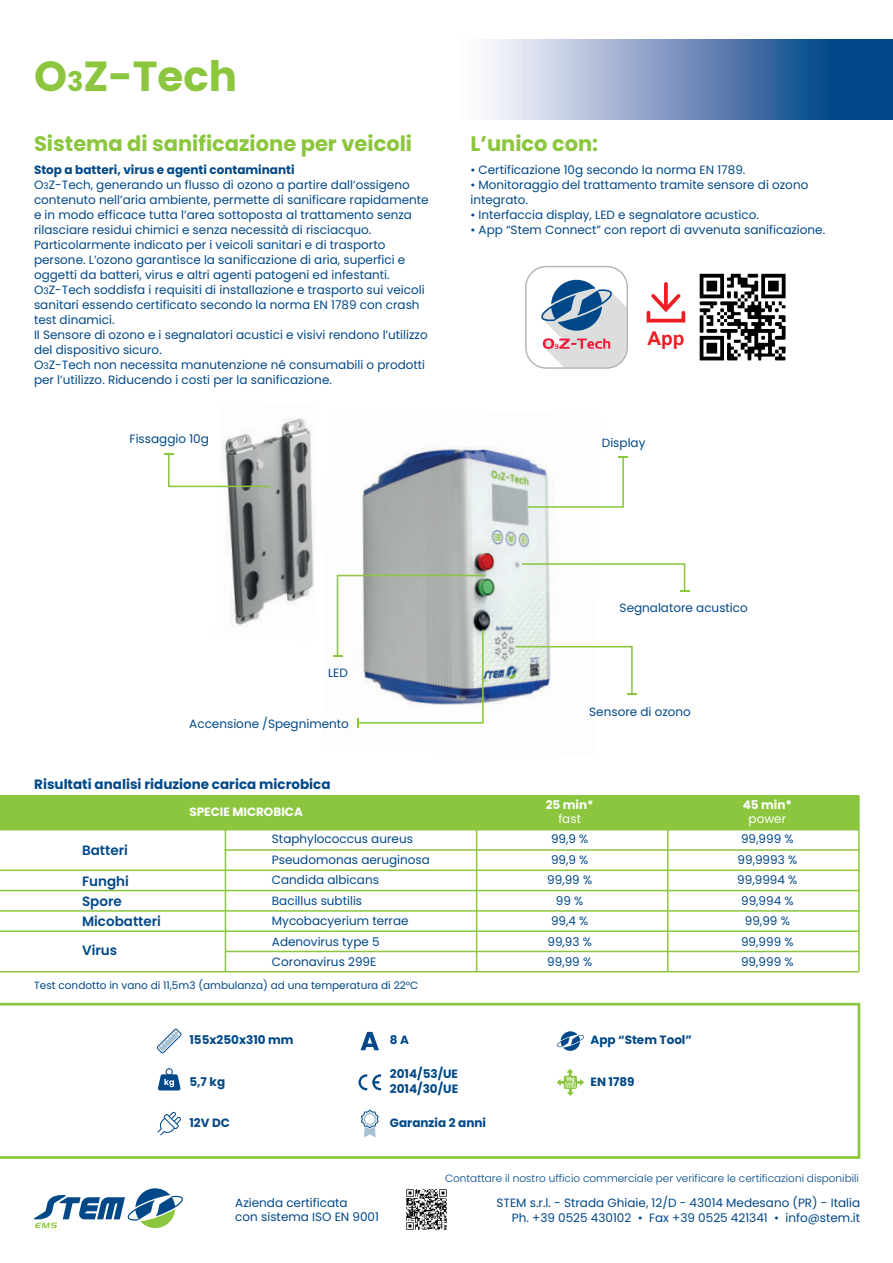
<style>
.page{position:relative;width:893px;height:1263px;background:#fff}
.page>*{position:absolute;margin:0;border:0;box-sizing:border-box;transform-origin:0 0}
.t1{font:700 42px "Poppins";color:#8bc63e}
.t2{font:700 21px "Poppins";color:#8bc63e}
.t3{font:700 19.05px "Arial";color:#ee1d23}
.t4{font:700 13.5px "Poppins";color:#004888}
.t5{font:600 13.5px/20px "Poppins";color:#004888}
.t6{font:12px/15px "Poppins";color:#004888}
.t7{font:700 12px/15px "Poppins";color:#004888}
.t8{font:700 12px "Poppins";color:#fff}
.t9{font:12px "Poppins";color:#fff}
.t10{font:300 10.5px "Poppins";color:#004888}
.t11{font:10.5px "Poppins";color:#004888}
.s1{font-size:27px}
.s2{font-weight:700}
.s3{font-size:9px}
</style>
<div class="page">
<svg style="left:486px;top:40px;width:407px;height:79px;background:#7091ba"></svg>
<svg style="left:34px;top:1188px;width:149px;height:40px"></svg>
<img style="left:406px;top:1189px;width:41px;height:41px">
<hr style="left:225px;top:805px;width:1px;height:166px;background:#8bc63e">
<hr style="left:476px;top:805px;width:1px;height:166px;background:#8bc63e">
<hr style="left:667px;top:805px;width:2px;height:166px;background:#8bc63e">
<hr style="left:858px;top:796px;width:2px;height:175px;background:#8bc63e">
<div style="left:0;top:796px;width:859px;height:34px;background:#8bc63e"></div>
<hr style="left:0;top:869px;width:859px;height:2px;background:#8bc63e">
<hr style="left:0;top:930px;width:859px;height:2px;background:#8bc63e">
<hr style="left:224px;top:849px;width:635px;height:2px;background:#8bc63e">
<hr style="left:0;top:910px;width:859px;height:2px;background:#8bc63e">
<hr style="left:0;top:890px;width:859px;height:1px;background:#8bc63e">
<hr style="left:225px;top:951px;width:634px;height:1px;background:#8bc63e">
<hr style="left:0;top:971px;width:859px;height:1px;background:#8bc63e">
<img style="left:357px;top:446px;width:194px;height:282px">
<img style="left:224px;top:418px;width:90px;height:207px">
<svg style="left:0;top:1003px;width:860px;height:156px"></svg>
<div style="left:154px;top:1026px;width:30px;height:30px;background:#fff;border-radius:50%"></div>
<div style="left:154px;top:1067px;width:30px;height:30px;background:#fff;border-radius:50%"></div>
<div style="left:154px;top:1109px;width:30px;height:29px;background:#fff;border-radius:50%"></div>
<div style="left:355px;top:1026px;width:30px;height:30px;background:#fff;border-radius:50%"></div>
<div style="left:355px;top:1067px;width:30px;height:30px;background:#fff;border-radius:50%"></div>
<div style="left:355px;top:1109px;width:30px;height:29px;background:#fff;border-radius:50%"></div>
<div style="left:555px;top:1026px;width:30px;height:30px;background:#fff;border-radius:50%"></div>
<svg style="left:164px;top:452px;width:108px;height:36px"></svg>
<svg style="left:527px;top:455px;width:101px;height:53px"></svg>
<svg style="left:520px;top:562px;width:169px;height:30px"></svg>
<svg style="left:514px;top:645px;width:122px;height:50px"></svg>
<svg style="left:333px;top:574px;width:154px;height:153px"></svg>
<svg style="left:358px;top:1074px;width:23px;height:16px"></svg>
<svg style="left:557px;top:1031px;width:27px;height:20px"></svg>
<svg style="left:157px;top:1028px;width:25px;height:25px"></svg>
<svg style="left:158px;top:1068px;width:23px;height:22px"></svg>
<svg style="left:157px;top:1112px;width:24px;height:23px"></svg>
<svg style="left:361px;top:1032px;width:18px;height:18px"></svg>
<svg style="left:557px;top:1069px;width:27px;height:27px"></svg>
<svg style="left:361px;top:1110px;width:18px;height:27px"></svg>
<div style="left:365px;top:1114px;width:9px;height:10px;background:#fff;border-radius:50%"></div>
<svg style="left:647px;top:282px;width:38px;height:40px"></svg>
<img style="left:699px;top:273px;width:87px;height:88px">
<svg style="left:541px;top:280px;width:84px;height:86px"></svg>
<div style="left:525px;top:266px;width:103px;height:103px;border:2px solid #b6b8b8;border-radius:20px"></div>
<h1 class="t1" style="left:34px;top:51px;width:205px">O<span class="s1">3</span>Z-Tech</h1>
<h2 class="t2" style="left:34px;top:131px;width:380px">Sistema di sanificazione per veicoli</h2>
<p class="t6" style="left:34px;top:163px;width:396px"><span class="s2">Stop a batteri, virus e agenti contaminanti<br></span>O<span class="s3">3</span>Z-Tech, generando un flusso di ozono a partire dall’ossigeno contenuto nell’aria ambiente, permette di sanificare rapidamente e in modo efficace tutta l’area sottoposta al trattamento senza rilasciare residui chimici e senza necessità di risciacquo.<br>Particolarmente indicato per i veicoli sanitari e di trasporto persone. L’ozono garantisce la sanificazione di aria, superfici e oggetti da batteri, virus e altri agenti patogeni ed infestanti.<br>O<span class="s3">3</span>Z-Tech soddisfa i requisiti di installazione e trasporto sui veicoli sanitari essendo certificato secondo la norma EN 1789 con crash test dinamici.<br>Il Sensore di ozono e i segnalatori acustici e visivi rendono l’utilizzo del dispositivo sicuro.<br>O<span class="s3">3</span>Z-Tech non necessita manutenzione né consumabili o prodotti per l’utilizzo. Riducendo i costi per la sanificazione.</p>
<p class="t6" style="left:130px;top:432px;width:81px">Fissaggio 10g</p>
<h2 class="t2" style="left:470px;top:131px;width:129px">L’unico con:</h2>
<p class="t6" style="left:470px;top:163px;width:356px">ï Certificazione 10g secondo la norma EN 1789.<br>ï Monitoraggio del trattamento tramite sensore di ozono integrato.<br>ï Interfaccia display, LED e segnalatore acustico.<br>ï App “Stem Connect” con report di avvenuta sanificazione.</p>
<h3 class="t3" style="left:647px;top:332px;width:38px">App</h3>
<p class="t6" style="left:602px;top:436px;width:45px">Display</p>
<p class="t6" style="left:328px;top:665px;width:21px">LED</p>
<p class="t6" style="left:189px;top:716px;width:161px">Accensione /Spegnimento</p>
<p class="t4" style="left:34px;top:776px;width:298px">Risultati analisi riduzione carica microbica</p>
<p class="t8" style="left:189px;top:804px;width:115px">SPECIE MICROBICA</p>
<p class="t6" style="left:620px;top:600px;width:130px">Segnalatore acustico</p>
<p class="t6" style="left:589px;top:705px;width:103px">Sensore di ozono</p>
<p class="t8" style="left:546px;top:797px;width:49px">25 min*</p>
<p class="t9" style="left:558px;top:812px;width:24px">fast</p>
<p class="t8" style="left:743px;top:797px;width:51px">45 min*</p>
<p class="t9" style="left:749px;top:812px;width:39px">power</p>
<p class="t6" style="left:272px;top:829px;width:159px;line-height:20.4px">Staphylococcus aureus<br>Pseudomonas aeruginosa<br>Candida albicans<br>Bacillus subtilis<br>Mycobacyerium terrae<br>Adenovirus type 5<br>Coronavirus 299E</p>
<p class="t6" style="left:547px;top:829px;width:46px;line-height:20.4px;text-align:center">99,9 %<br>99,9 %<br>99,99 %<br>99 %<br>99,4 %<br>99,93 %<br>99,99 %</p>
<p class="t6" style="left:737px;top:829px;width:62px;line-height:20.4px;text-align:center">99,999 %<br>99,9993 %<br>99,9994 %<br>99,994 %<br>99,99 %<br>99,999 %<br>99,999 %</p>
<p class="t11" style="left:34px;top:979px;width:385px">Test condotto in vano di 11,5m3 (ambulanza) ad una temperatura di 22°C</p>
<p class="t5" style="left:82px;top:842px;width:47px">Batteri</p>
<p class="t5" style="left:82px;top:872px;width:80px">Funghi<br>Spore<br>Micobatteri</p>
<p class="t5" style="left:82px;top:942px;width:37px">Virus</p>
<p class="t7" style="left:189px;top:1033px;width:106px">155x250x310 mm</p>
<p class="t7" style="left:189px;top:1074px;width:37px">5,7 kg</p>
<p class="t7" style="left:189px;top:1115px;width:42px">12V DC</p>
<p class="t7" style="left:390px;top:1033px;width:21px">8 A</p>
<p class="t7" style="left:390px;top:1066px;width:70px">2014/53/UE<br>2014/30/UE</p>
<p class="t7" style="left:390px;top:1115px;width:98px">Garanzia 2 anni</p>
<p class="t7" style="left:590px;top:1033px;width:103px">App “Stem Tool”</p>
<p class="t7" style="left:590px;top:1074px;width:46px">EN 1789</p>
<p class="t6" style="left:235px;top:1196px;width:145px;line-height:14.4px">Azienda certificata<br>con sistema ISO EN 9001</p>
<p class="t10" style="left:445px;top:1174px;width:415px">Contattare il nostro ufficio commerciale per verificare le certificazioni disponibili</p>
<p class="t6" style="left:497px;top:1196px;width:365px;line-height:14.4px;text-align:right">STEM s.r.l. - Strada Ghiaie, 12/D - 43014 Medesano (PR) - Italia<br>Ph. +39 0525 430102 ï Fax +39 0525 421341 ï info@stem.it</p>
</div>
